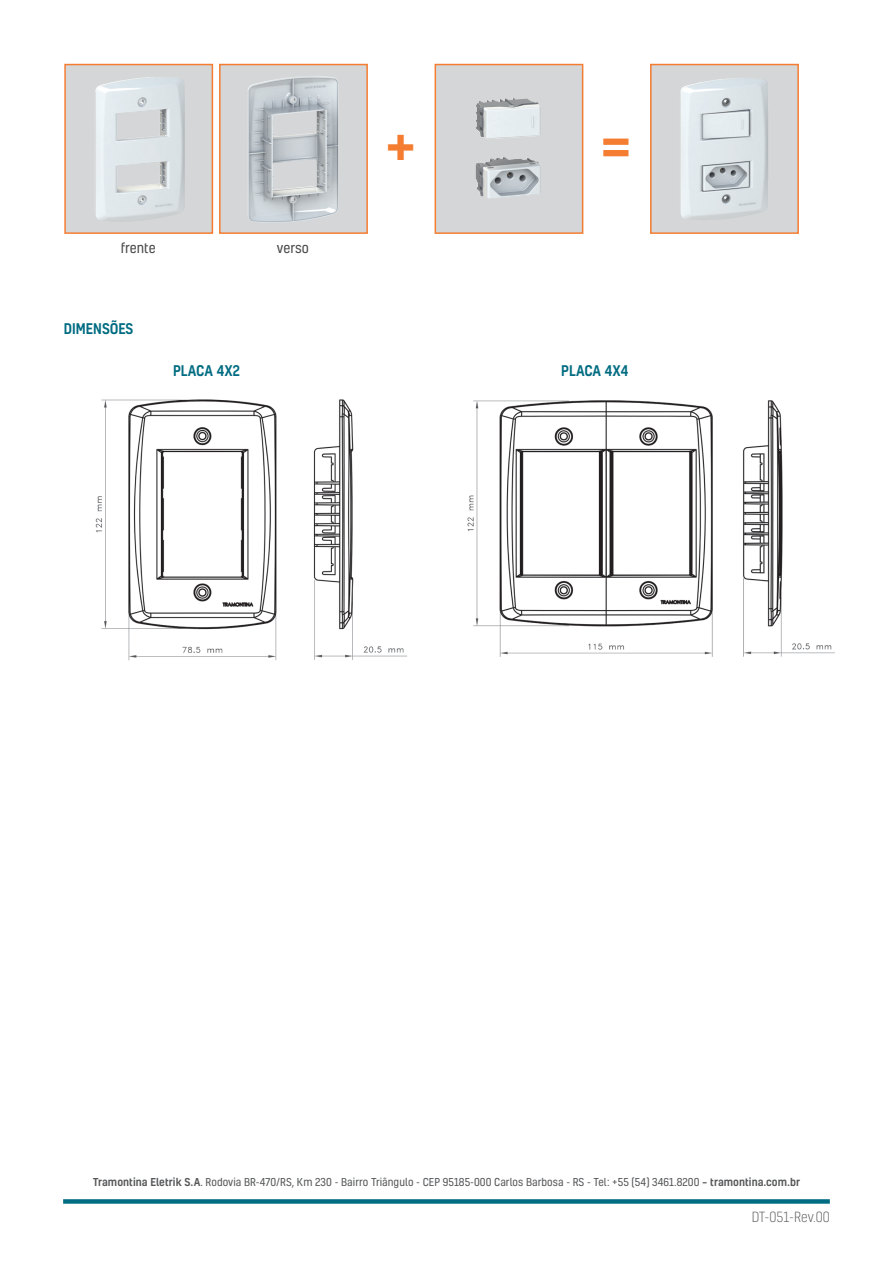
<style>
.page{position:relative;width:893px;height:1263px;background:#fff}
.page>*{position:absolute;margin:0;border:0;box-sizing:border-box;transform-origin:0 0}
.t1{font:900 condensed 49.65px "Frutiger LT Pro";color:#f47d31}
.t2{font:500 14.1px "Kelson";color:#006c81;scale:.95 1}
.t3{font:300 13.5px "Kelson";color:#57585a}
.t4{font:13.5px "Kelson";color:#4b4c4d}
.t5{font:10.5px "Kelson";letter-spacing:.005em;color:#57585a}
.s1{font-weight:500}
</style>
<div class="page">
<div style="left:63px;top:1199px;width:767px;height:5px;background:#006c81"></div>
<img style="left:467px;top:400px;width:368px;height:257px">
<img style="left:95px;top:399px;width:312px;height:262px">
<svg style="left:434px;top:63px;width:150px;height:171px;background:#d7d1ce"></svg>
<img style="left:475px;top:98px;width:66px;height:101px">
<svg style="left:64px;top:63px;width:304px;height:171px;background:#d9d6d4"></svg>
<img style="left:247px;top:76px;width:92px;height:147px">
<svg style="left:650px;top:63px;width:149px;height:171px;background:#d7cfcb"></svg>
<img style="left:679px;top:78px;width:90px;height:142px">
<p class="t4" style="left:121px;top:239px;width:37px">frente</p>
<p class="t4" style="left:277px;top:239px;width:34px">verso</p>
<h2 class="t2" style="left:64px;top:319px;width:75px">DIMENSÕES</h2>
<h1 class="t1" style="left:386px;top:112px;width:31px">+</h1>
<h1 class="t1" style="left:601px;top:112px;width:31px">=</h1>
<h2 class="t2" style="left:173px;top:361px;width:72px">PLACA 4X2</h2>
<h2 class="t2" style="left:561px;top:361px;width:72px">PLACA 4X4</h2>
<p class="t5" style="left:93px;top:1175px;width:709px"><span class="s1">Tramontina Eletrik S.A</span>. Rodovia BR-470/RS, Km 230 - Bairro Triângulo - CEP 95185-000 Carlos Barbosa - RS - Tel: +55 (54) 3461.8200 <span class="s1">– tramontina.com.br</span></p>
<p class="t3" style="left:752px;top:1209px;width:79px">DT-051-Rev.00</p>
</div>
